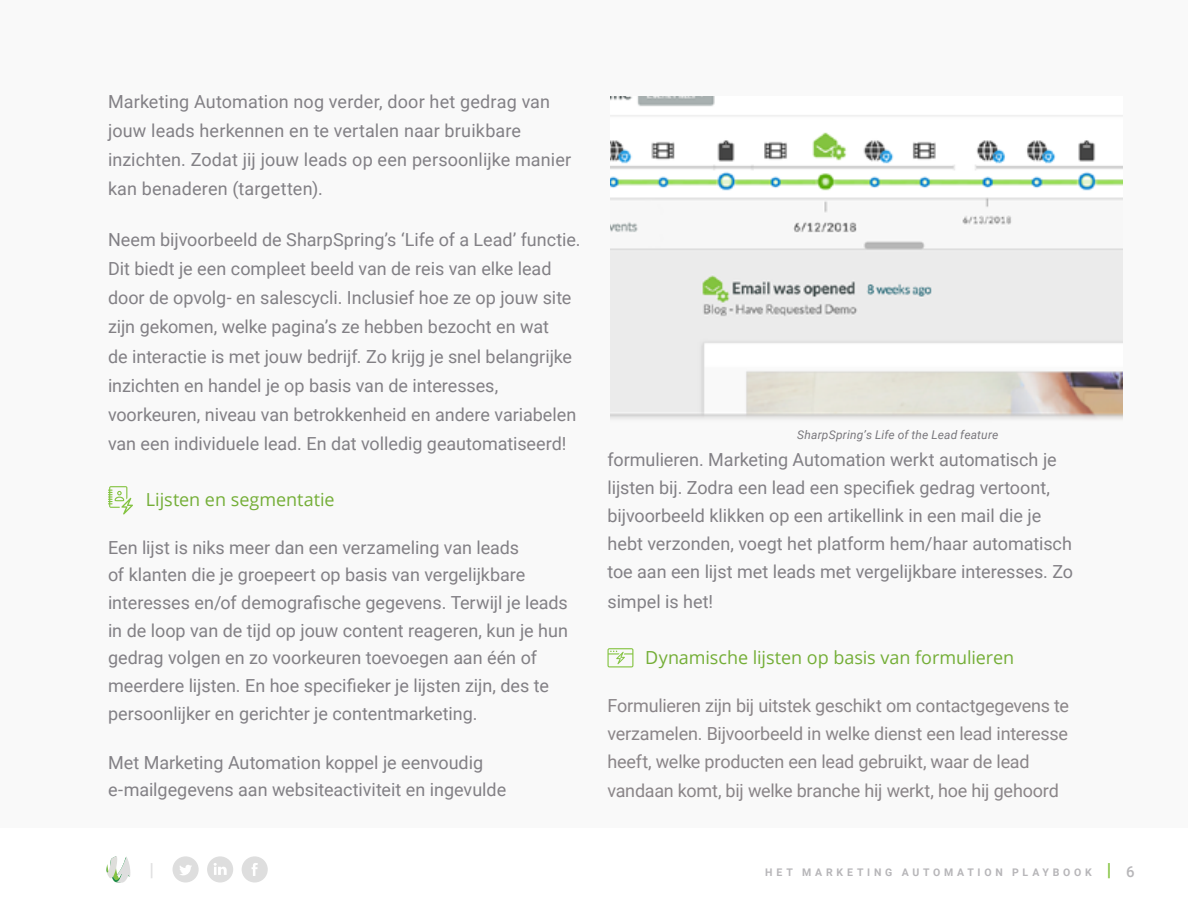
<style>
.page{position:relative;width:1188px;height:918px;background:#fff}
.page>*{position:absolute;margin:0;border:0;box-sizing:border-box;transform-origin:0 0}
.t1{font:18px/29.1px "Roboto";color:#828085}
.t2{font:18px/28px "Roboto";letter-spacing:-.015em;color:#8a8588}
.t3{font:18px "Open Sans";letter-spacing:-.005em;color:#74ae37}
.t4{font:700 18px "Roboto";color:#e0e0e1}
.t5{font:italic 12px "Roboto";letter-spacing:.015em;color:#7a787d}
.t6{font:700 10.5px "Roboto";letter-spacing:.36em;color:#b7b6b9}
.s1{font-size:18px;color:#84c340}
.s2{font-weight:500;font-size:15px}
</style>
<div class="page">
<svg style="left:173px;top:856px;width:26px;height:27px"></svg>
<svg style="left:242px;top:856px;width:26px;height:27px"></svg>
<svg style="left:207px;top:856px;width:26px;height:27px"></svg>
<svg style="left:106px;top:856px;width:24px;height:27px"></svg>
<div style="left:0;top:0;width:1188px;height:828px;background:#f9f9f9"></div>
<svg style="left:108px;top:486px;width:25px;height:28px"></svg>
<svg style="left:607px;top:648px;width:26px;height:19px"></svg>
<img style="left:610px;top:96px;width:513px;height:324px">
<p class="t1" style="left:108px;top:86px;width:465px">Marketing Automation nog verder, door het gedrag van jouw leads herkennen en te vertalen naar bruikbare inzichten. Zodat jij jouw leads op een persoonlijke manier kan benaderen (targetten).</p>
<p class="t1" style="left:108px;top:224px;width:474px">Neem bijvoorbeeld de SharpSpring’s ‘Life of a Lead’ functie.<br>Dit biedt je een compleet beeld van de reis van elke lead door de opvolg- en salescycli. Inclusief hoe ze op jouw site zijn gekomen, welke pagina’s ze hebben bezocht en wat<br>de interactie is met jouw bedrijf. Zo krijg je snel belangrijke inzichten en handel je op basis van de interesses, voorkeuren, niveau van betrokkenheid en andere variabelen van een individuele lead. En dat volledig geautomatiseerd!</p>
<p class="t3" style="left:146px;top:487px;width:190px">Lijsten en segmentatie</p>
<p class="t1" style="left:108px;top:533px;width:461px;line-height:27.6px">Een lijst is niks meer dan een verzameling van leads<br>of klanten die je groepeert op basis van vergelijkbare interesses en/of demografische gegevens. Terwijl je leads in de loop van de tijd op jouw content reageren, kun je hun gedrag volgen en zo voorkeuren toevoegen aan één of meerdere lijsten. En hoe specifieker je lijsten zijn, des te persoonlijker en gerichter je contentmarketing.</p>
<p class="t1" style="left:108px;top:748px;width:400px;line-height:27.6px">Met Marketing Automation koppel je eenvoudig e-mailgegevens aan websiteactiviteit en ingevulde</p>
<p class="t5" style="left:797px;top:426px;width:203px">SharpSpring’s Life of the Lead feature</p>
<p class="t1" style="left:608px;top:445px;width:467px;line-height:28.3px">formulieren. Marketing Automation werkt automatisch je lijsten bij. Zodra een lead een specifiek gedrag vertoont, bijvoorbeeld klikken op een artikellink in een mail die je hebt verzonden, voegt het platform hem/haar automatisch toe aan een lijst met leads met vergelijkbare interesses. Zo simpel is het!</p>
<p class="t3" style="left:645px;top:645px;width:370px">Dynamische lijsten op basis van formulieren</p>
<p class="t2" style="left:608px;top:691px;width:463px">Formulieren zijn bij uitstek geschikt om contactgegevens te verzamelen. Bijvoorbeeld in welke dienst een lead interesse heeft, welke producten een lead gebruikt, waar de lead vandaan komt, bij welke branche hij werkt, hoe hij gehoord</p>
<p class="t4" style="left:150px;top:857px;width:6px">|</p>
<p class="t6" style="left:765px;top:865px;width:371px">HET MARKETING AUTOMATION PLAYBOOK <span class="s1">|</span> <span class="s2">6</span></p>
</div>
